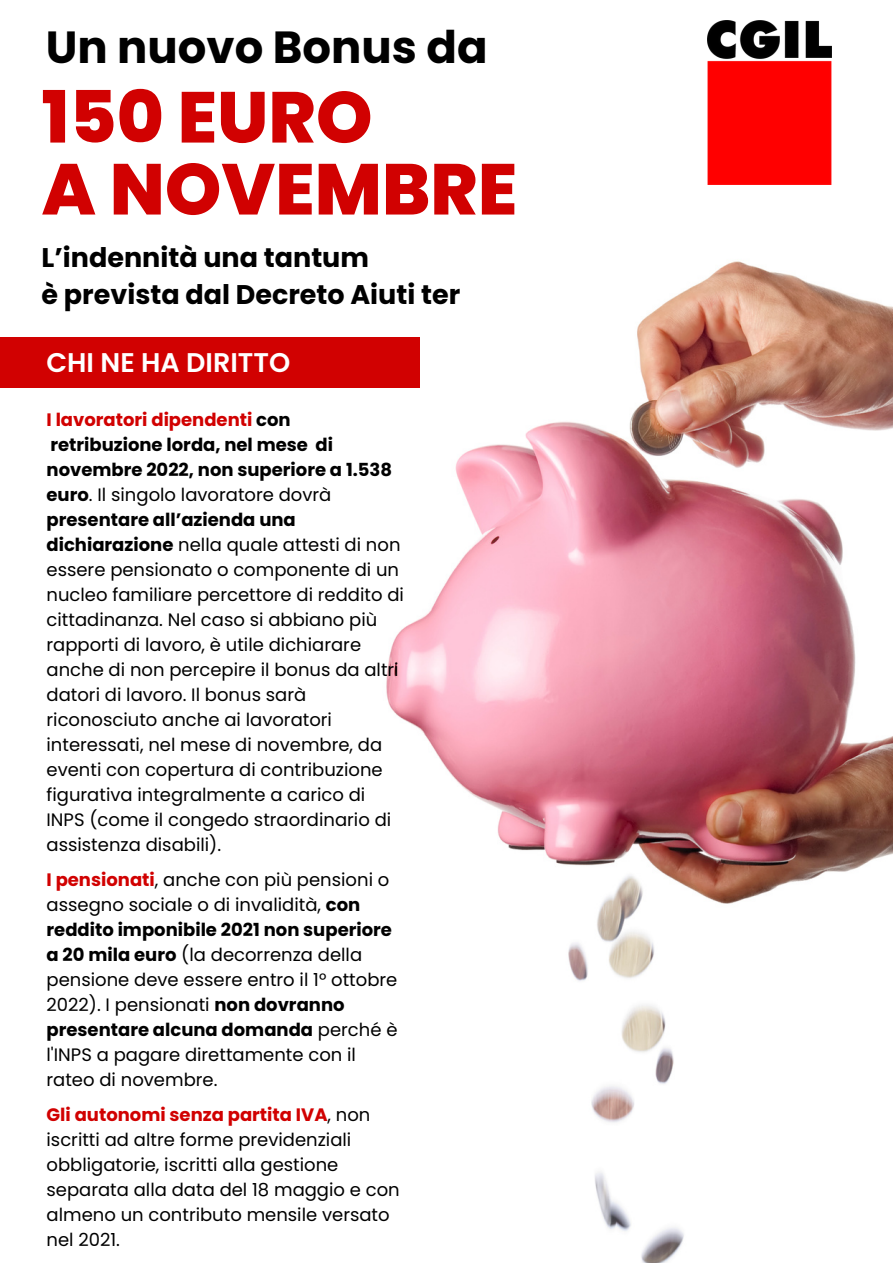
<style>
.page{position:relative;width:893px;height:1264px;background:#fff}
.page>*{position:absolute;margin:0;border:0;box-sizing:border-box;transform-origin:0 0}
.t1{font:800 72px/72px "Poppins";color:#d10101}
.t2{font:700 45px "Poppins";color:#000}
.t3{font:700 27px/37px "Poppins";color:#000}
.t4{font:600 27px "Poppins";color:#fff}
.t5{font:18px/25px "Poppins";color:#000}
.s1{font-weight:700;color:#d10101}
.s2{font-weight:700}
</style>
<div class="page">
<img style="left:386px;top:261px;width:506px;height:1001px">
<div style="left:0;top:337px;width:419px;height:51px;background:#d10101"></div>
<img style="left:707px;top:21px;width:124px;height:164px">
<h2 class="t2" style="left:46px;top:16px;width:443px">Un nuovo Bonus da</h2>
<h1 class="t1" style="left:42px;top:81px;width:477px">150 EURO<br>A NOVEMBRE</h1>
<h3 class="t3" style="left:42px;top:239px;width:420px">L’indennità una tantum<br>è prevista dal Decreto Aiuti ter</h3>
<h3 class="t4" style="left:47px;top:343px;width:245px">CHI NE HA DIRITTO</h3>
<p class="t5" style="left:47px;top:407px;width:359px"><span class="s1">I lavoratori dipendenti</span> <span class="s2">con retribuzione lorda, nel mese di novembre 2022, non superiore a 1.538 euro</span>. Il singolo lavoratore dovrà <span class="s2">presentare all’azienda una dichiarazione</span> nella quale attesti di non essere pensionato o componente di un nucleo familiare percettore di reddito di cittadinanza. Nel caso si abbiano più rapporti di lavoro, è utile dichiarare anche di non percepire il bonus da altri datori di lavoro. Il bonus sarà riconosciuto anche ai lavoratori interessati, nel mese di novembre, da eventi con copertura di contribuzione figurativa integralmente a carico di INPS (come il congedo straordinario di assistenza disabili).</p>
<p class="t5" style="left:47px;top:867px;width:352px"><span class="s1">I pensionati</span>, anche con più pensioni o assegno sociale o di invalidità, <span class="s2">con reddito imponibile 2021 non superiore a 20 mila euro</span> (la decorrenza della pensione deve essere entro il 1° ottobre 2022). I pensionati <span class="s2">non dovranno presentare alcuna domanda</span> perché è l'INPS a pagare direttamente con il rateo di novembre.</p>
<p class="t5" style="left:47px;top:1102px;width:355px"><span class="s1">Gli autonomi senza partita IVA</span>, non iscritti ad altre forme previdenziali obbligatorie, iscritti alla gestione separata alla data del 18 maggio e con almeno un contributo mensile versato nel 2021.</p>
</div>
